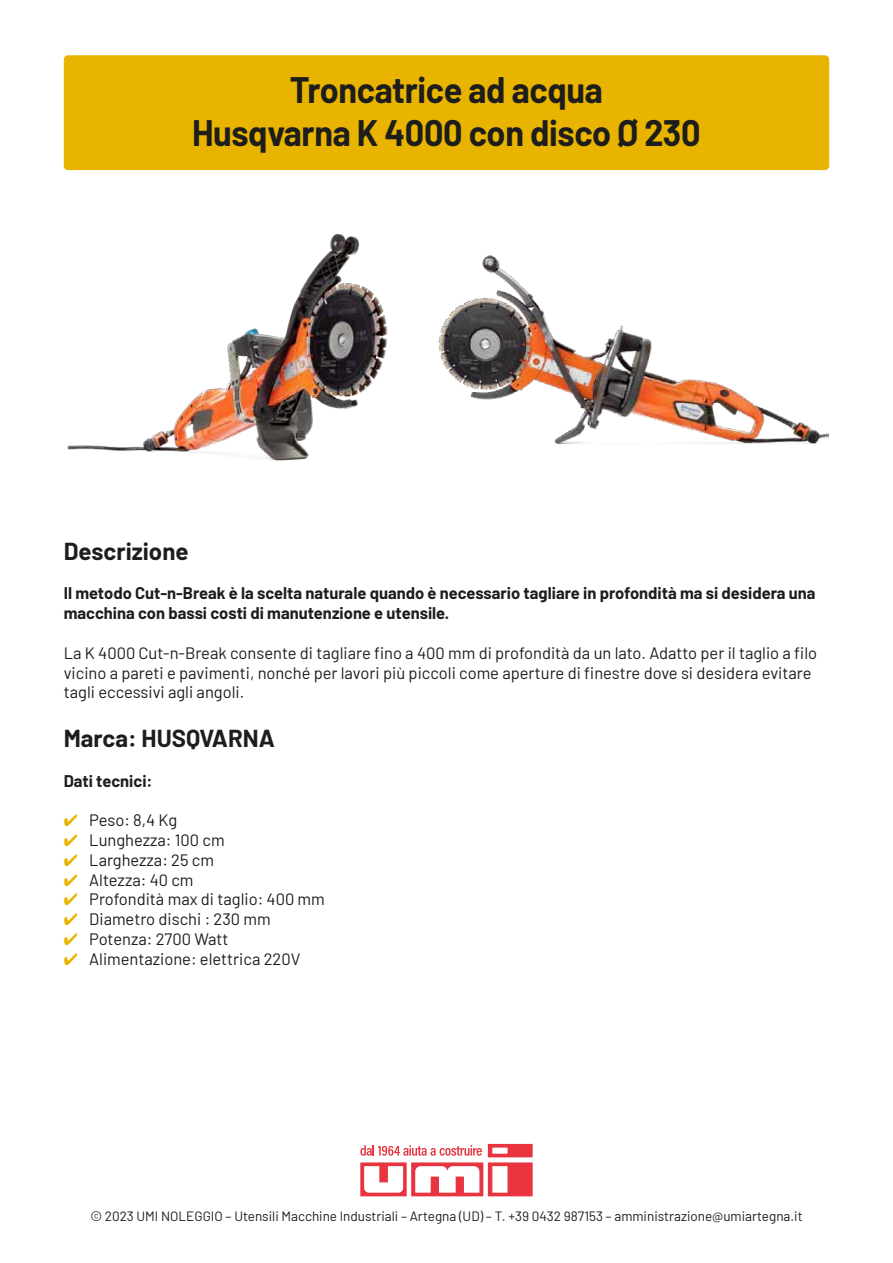
<style>
.page{position:relative;width:893px;height:1263px;background:#fff}
.page>*{position:absolute;margin:0;border:0;box-sizing:border-box;transform-origin:0 0}
.t1{font:700 36px/43.2px "Barlow";letter-spacing:-.01em;color:#1d1d1b;text-align:center;scale:.95 1}
.t2{font:700 24px "Barlow";color:#1d1d1b}
.t3{font:16.5px/19.8px "Barlow";color:#1d1d1b}
.t4{font:700 16.5px/19.8px "Barlow";color:#1d1d1b}
.t5{font:13.5px "Barlow";color:#1d1d1b}
.s1{color:#e9b400}
</style>
<div class="page">
<img style="left:67px;top:233px;width:321px;height:228px">
<img style="left:438px;top:255px;width:391px;height:189px">
<svg style="left:360px;top:1144px;width:173px;height:52px"></svg>
<div style="left:64px;top:55px;width:765px;height:115px;background:#e9b400;border-radius:4px"></div>
<h1 class="t1" style="left:192px;top:66px;width:537px">Troncatrice ad acqua<br>Husqvarna K 4000 con disco Ø 230</h1>
<h2 class="t2" style="left:64px;top:533px;width:126px">Descrizione</h2>
<p class="t4" style="left:64px;top:582px;width:753px">Il metodo Cut-n-Break è la scelta naturale quando è necessario tagliare in profondità ma si desidera una macchina con bassi costi di manutenzione e utensile.</p>
<p class="t3" style="left:64px;top:642px;width:755px">La K 4000 Cut-n-Break consente di tagliare fino a 400 mm di profondità da un lato. Adatto per il taglio a filo vicino a pareti e pavimenti, nonché per lavori più piccoli come aperture di finestre dove si desidera evitare tagli eccessivi agli angoli.</p>
<h2 class="t2" style="left:64px;top:721px;width:213px">Marca: HUSQVARNA</h2>
<p class="t4" style="left:64px;top:769px;width:90px">Dati tecnici:</p>
<p class="t3" style="left:64px;top:809px;width:115px"><span class="s1">✔</span> Peso: 8,4 Kg</p>
<p class="t3" style="left:64px;top:829px;width:162px"><span class="s1">✔</span> Lunghezza: 100 cm</p>
<p class="t3" style="left:64px;top:849px;width:152px"><span class="s1">✔</span> Larghezza: 25 cm</p>
<p class="t3" style="left:64px;top:868px;width:131px"><span class="s1">✔</span> Altezza: 40 cm</p>
<p class="t3" style="left:64px;top:888px;width:263px"><span class="s1">✔</span> Profondità max di taglio: 400 mm</p>
<p class="t3" style="left:64px;top:908px;width:208px"><span class="s1">✔</span> Diametro dischi : 230 mm</p>
<p class="t3" style="left:64px;top:928px;width:166px"><span class="s1">✔</span> Potenza: 2700 Watt</p>
<p class="t3" style="left:64px;top:948px;width:238px"><span class="s1">✔</span> Alimentazione: elettrica 220V</p>
<p class="t5" style="left:90px;top:1206px;width:714px">© 2023 UMI NOLEGGIO – Utensili Macchine Industriali – Artegna (UD) – T. +39 0432 987153 – amministrazione@umiartegna.it</p>
</div>
